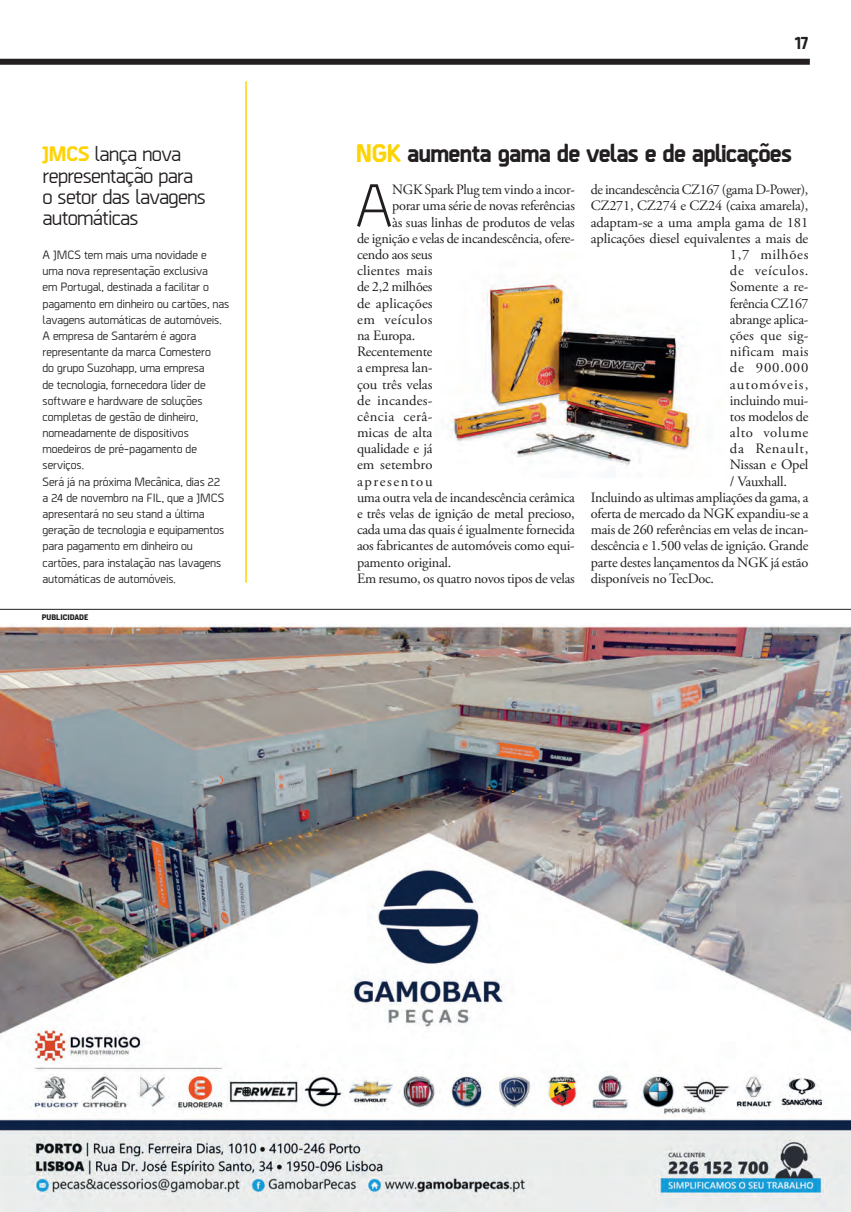
<style>
.page{position:relative;width:851px;height:1212px;background:#fff}
.page>*{position:absolute;margin:0;border:0;box-sizing:border-box;transform-origin:0 0}
.TEXTO1{font:60.45px "Borda";color:#231f20}
._1_titulo_34pt{font:800 25.5px "Borda";letter-spacing:-.035em;color:#231f20}
._1_titulo_34pt-2{font:500 21px/21.1px "Borda";letter-spacing:-.04em;color:#231f20}
.t1{font:800 18px "Borda";color:#231f20}
.TEXTO1-2{font:14.25px/16.2px "Adobe Garamond Pro";letter-spacing:-.015em;color:#231f20}
.TEXTO1-3{font:14.25px "Adobe Garamond Pro";letter-spacing:.01em;color:#231f20}
.TEXTO1-4{font:14.25px "Adobe Garamond Pro";letter-spacing:.045em;color:#231f20}
.TEXTO1-5{font:14.25px "Adobe Garamond Pro";letter-spacing:.005em;color:#231f20}
.TEXTO1-6{font:14.25px "Adobe Garamond Pro";letter-spacing:.02em;color:#231f20}
.TEXTO1-7{font:14.25px "Adobe Garamond Pro";letter-spacing:.075em;color:#231f20}
.TEXTO1-8{font:14.25px "Adobe Garamond Pro";letter-spacing:.035em;color:#231f20}
.TEXTO1-9{font:14.25px "Adobe Garamond Pro";letter-spacing:.04em;color:#231f20}
.TEXTO1-10{font:14.25px "Adobe Garamond Pro";letter-spacing:.05em;color:#231f20}
.Texto_Corrido_PVP{font:500 12px/16.2px "Borda";letter-spacing:-.01em;color:#231f20}
.Título_2{font:700 7.5px "Heron Sans";color:#231f20}
.s1{font-weight:800;color:#fed304}
.s2{color:#fed304}
</style>
<div class="page">
<hr style="left:245px;top:81px;width:2px;height:502px;background:#fed304">
<hr style="left:0;top:609px;width:850px;height:1px;background:#231f20">
<img style="left:1px;top:624px;width:849px;height:588px">
<div style="left:0;top:59px;width:809px;height:6px;background:#231f20"></div>
<img style="left:441px;top:283px;width:257px;height:183px">
<p class="_1_titulo_34pt-2" style="left:43px;top:142px;width:152px"><span class="s1">JMCS</span> lança nova representação para</p>
<p class="_1_titulo_34pt-2" style="left:43px;top:184px;width:165px">o setor das lavagens automáticas</p>
<p class="Texto_Corrido_PVP" style="left:43px;top:246px;width:188px">A JMCS tem mais uma novidade e uma nova representação exclusiva<br>em Portugal, destinada a facilitar o pagamento em dinheiro ou cartões, nas lavagens automáticas de automóveis.</p>
<p class="Texto_Corrido_PVP" style="left:43px;top:327px;width:170px">A empresa de Santarém é agora representante da marca Comestero do grupo Suzohapp, uma empresa de tecnologia, fornecedora líder de software e hardware de soluções completas de gestão de dinheiro, nomeadamente de dispositivos moedeiros de pré-pagamento de serviços.</p>
<p class="Texto_Corrido_PVP" style="left:43px;top:473px;width:183px">Será já na próxima Mecânica, dias 22 a 24 de novembro na FIL, que a JMCS apresentará no seu stand a última geração de tecnologia e equipamentos para pagamento em dinheiro ou cartões, para instalação nas lavagens automáticas de automóveis.</p>
<p class="Título_2" style="left:42px;top:612px;width:48px">PUBLICIDADE</p>
<p class="t1" style="left:794px;top:29px;width:15px">17</p>
<p class="_1_titulo_34pt" style="left:355px;top:135px;width:438px"><span class="s2">NGK</span> aumenta gama de velas e de aplicações</p>
<p class="TEXTO1" style="left:355px;top:165px;width:40px">A</p>
<p class="TEXTO1-2" style="left:392px;top:182px;width:184px">NGK Spark Plug tem vindo a incor-</p>
<p class="TEXTO1-2" style="left:590px;top:182px;width:219px">de incandescência CZ167 (gama D-Power),</p>
<p class="TEXTO1-2" style="left:590px;top:198px;width:219px">CZ271, CZ274 e CZ24 (caixa amarela),</p>
<p class="TEXTO1-2" style="left:590px;top:214px;width:219px">adaptam-se a uma ampla gama de 181</p>
<p class="TEXTO1-2" style="left:590px;top:231px;width:219px">aplicações diesel equivalentes a mais de</p>
<p class="TEXTO1-4" style="left:729px;top:246px;width:80px">1,7 milhões</p>
<p class="TEXTO1-4" style="left:729px;top:262px;width:80px">de veículos.</p>
<p class="TEXTO1-2" style="left:729px;top:279px;width:80px">Somente a re-</p>
<p class="TEXTO1-2" style="left:729px;top:295px;width:80px">ferência CZ167</p>
<p class="TEXTO1-2" style="left:729px;top:312px;width:80px">abrange aplica-</p>
<p class="TEXTO1-3" style="left:729px;top:327px;width:80px">ções que sig-</p>
<p class="TEXTO1-6" style="left:729px;top:343px;width:80px">nificam mais</p>
<p class="TEXTO1-2" style="left:729px;top:360px;width:80px">de 900.000</p>
<p class="TEXTO1-7" style="left:729px;top:375px;width:80px">automóveis,</p>
<p class="TEXTO1-2" style="left:729px;top:393px;width:80px">incluindo mui-</p>
<p class="TEXTO1-2" style="left:729px;top:409px;width:80px">tos modelos de</p>
<p class="TEXTO1-9" style="left:729px;top:424px;width:80px">alto volume</p>
<p class="TEXTO1-10" style="left:729px;top:440px;width:80px">da Renault,</p>
<p class="TEXTO1-2" style="left:729px;top:457px;width:80px">Nissan e Opel</p>
<p class="TEXTO1-2" style="left:729px;top:473px;width:59px">/ Vauxhall.</p>
<p class="TEXTO1-2" style="left:590px;top:490px;width:219px;text-align:justify">Incluindo as ultimas ampliações da gama, a oferta de mercado da NGK expandiu-se a mais de 260 referências em velas de incan&shy;descência e 1.500 velas de ignição. Grande parte destes lançamentos da NGK já estão disponíveis no TecDoc.</p>
<p class="TEXTO1-2" style="left:392px;top:198px;width:184px">porar uma série de novas referências</p>
<p class="TEXTO1-2" style="left:392px;top:214px;width:184px">às suas linhas de produtos de velas</p>
<p class="TEXTO1-2" style="left:357px;top:231px;width:219px">de ignição e velas de incandescência, ofere-</p>
<p class="TEXTO1-2" style="left:357px;top:247px;width:77px">cendo aos seus</p>
<p class="TEXTO1-3" style="left:357px;top:262px;width:77px">clientes mais</p>
<p class="TEXTO1-2" style="left:357px;top:279px;width:77px">de 2,2 milhões</p>
<p class="TEXTO1-5" style="left:357px;top:294px;width:77px">de aplicações</p>
<p class="TEXTO1-8" style="left:357px;top:311px;width:77px">em veículos</p>
<p class="TEXTO1-2" style="left:357px;top:328px;width:60px">na Europa.</p>
<p class="TEXTO1-2" style="left:357px;top:344px;width:219px">Recentemente<br>a empresa lan-<br>çou três velas<br>de incandes-<br>cência cerâ-<br>micas de alta<br>qualidade e já<br>em setembro<br>apresentou<br>uma outra vela de incandescência cerâmica e três velas de ignição de metal precioso, cada uma das quais é igualmente fornecida aos fabricantes de automóveis como equi&shy;pamento original.</p>
<p class="TEXTO1-2" style="left:357px;top:571px;width:219px">Em resumo, os quatro novos tipos de velas</p>
</div>
